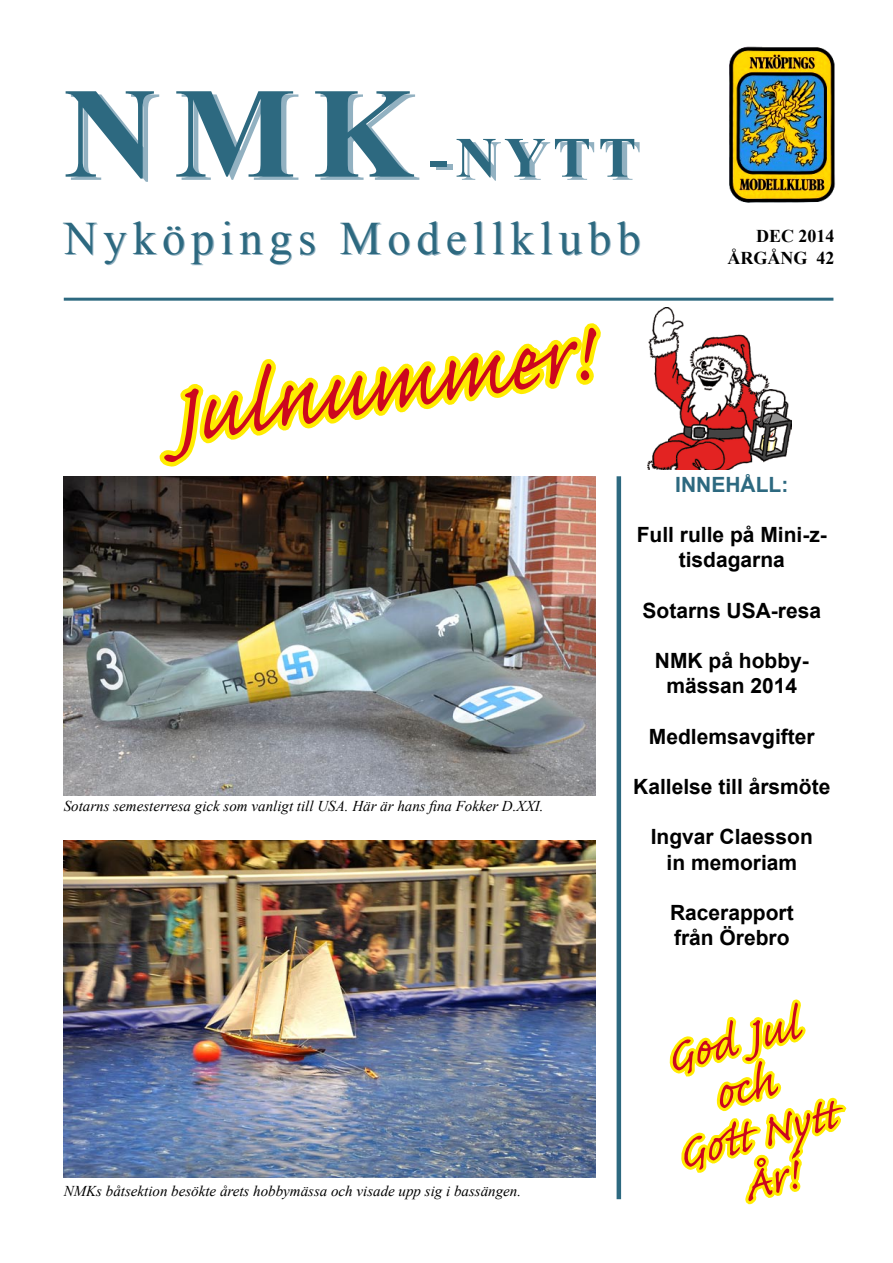
<style>
.page{position:relative;width:893px;height:1263px;background:#fff}
.page>*{position:absolute;margin:0;border:0;box-sizing:border-box;transform-origin:0 0}
.t1{font:700 129px "Times New Roman";color:#2d6980}
.t2{font:108px "Caflisch Script Pro";color:#cc071e}
.t3{font:58.5px/48px "Caflisch Script Pro";color:#cc071e;text-align:center}
.t4{font:700 57px "Times New Roman";color:#2d6980}
.t5{font:46.5px "Times New Roman";letter-spacing:.13em;color:#2d6980}
.t6{font:700 21px/25.2px "Arial";color:#000;text-align:center}
.t7{font:700 21px "Arial";color:#2d6980}
.t8{font:700 18px/21.6px "Times New Roman";color:#000;text-align:right}
.t9{font:italic 15px "Times New Roman";color:#000}
.t10{font:15px "Arial";color:#000}
</style>
<div class="page">
<img style="left:729px;top:46px;width:107px;height:157px">
<hr style="left:64px;top:298px;width:769px;height:3px;background:#2d6980">
<hr style="left:617px;top:476px;width:4px;height:723px;background:#2d6980">
<svg style="left:669px;top:999px;width:178px;height:206px"></svg>
<svg style="left:159px;top:323px;width:442px;height:174px"></svg>
<img style="left:64px;top:476px;width:531px;height:319px">
<img style="left:64px;top:840px;width:531px;height:337px">
<img style="left:647px;top:307px;width:144px;height:162px">
<h1 class="t1" style="left:64px;top:44px;width:350px">NMK</h1>
<h3 class="t4" style="left:429px;top:118px;width:208px">-NYTT</h3>
<h3 class="t5" style="left:64px;top:208px;width:578px">Nyköpings Modellklubb</h3>
<h2 class="t2" style="left:162px;top:362px;width:424px;rotate:-9deg">Julnummer!</h2>
<p class="t8" style="left:727px;top:225px;width:108px">DEC 2014<br>ÅRGÅNG 42</p>
<p class="t9" style="left:64px;top:796px;width:481px">Sotarns semesterresa gick som vanligt till USA. Här är hans fina Fokker D.XXI.</p>
<p class="t9" style="left:64px;top:1181px;width:459px">NMKs båtsektion besökte årets hobbymässa och visade upp sig i bassängen.</p>
<p class="t10" style="left:85px;top:1186px;width:156px">Nyköpings Modellklubb</p>
<p class="t7" style="left:675px;top:470px;width:115px">INNEHÅLL:</p>
<p class="t6" style="left:637px;top:523px;width:192px">Full rulle på Mini-z&shy;tisdagarna</p>
<p class="t6" style="left:643px;top:598px;width:180px">Sotarns USA-resa</p>
<p class="t6" style="left:655px;top:649px;width:155px">NMK på hobby&shy;mässan 2014</p>
<p class="t6" style="left:649px;top:724px;width:167px">Medlemsavgifter</p>
<p class="t6" style="left:633px;top:775px;width:199px">Kallelse till årsmöte</p>
<p class="t6" style="left:651px;top:825px;width:164px">Ingvar Claesson in memoriam</p>
<p class="t6" style="left:670px;top:901px;width:125px;text-align:left">Racerapport från Örebro</p>
<h3 class="t3" style="left:648px;top:1045px;width:167px;rotate:-15deg">God Jul och<br>Gott Nytt<br>År!</h3>
</div>
